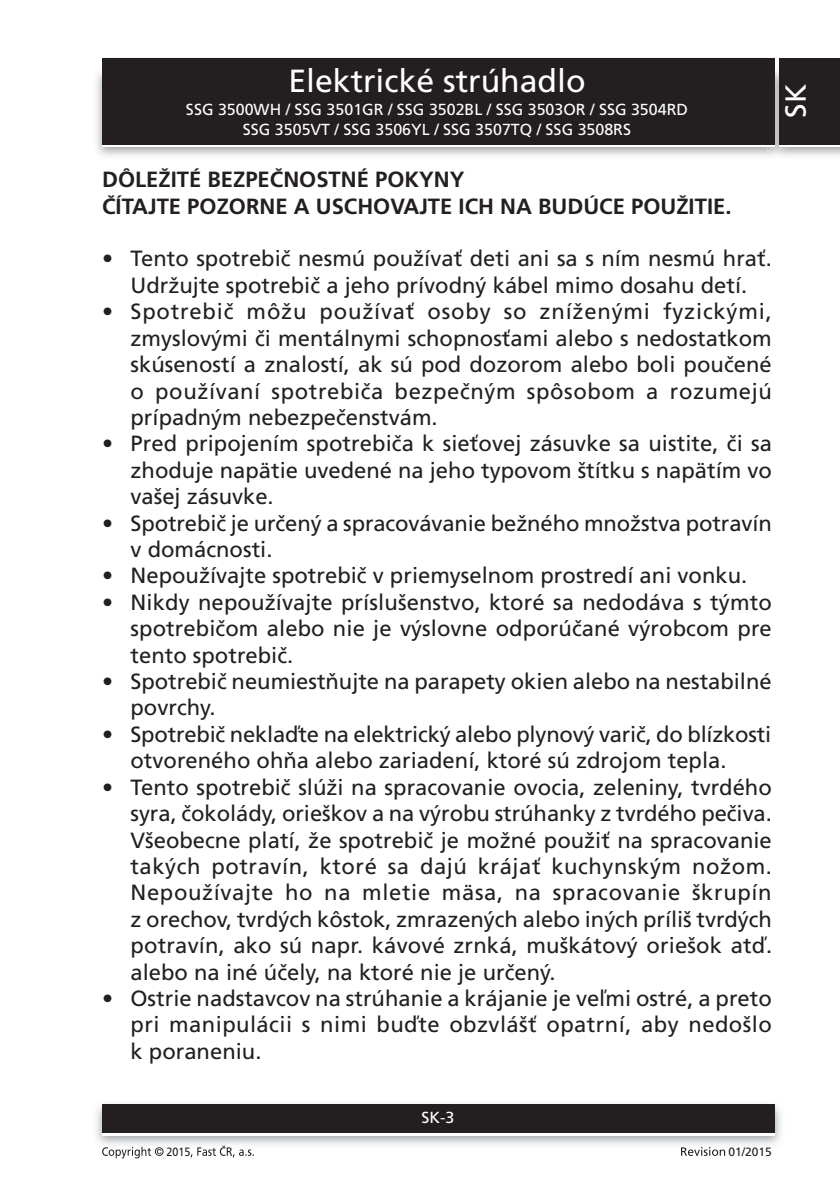
<style>
.page{position:relative;width:840px;height:1191px;background:#fff}
.page>*{position:absolute;margin:0;border:0;box-sizing:border-box;transform-origin:0 0}
.t1{font:32px "Frutiger CE";color:#fff}
.t2{font:29px "Frutiger CE";color:#fff}
.text_7{font:22px/26.4px "Frutiger CE";color:#231f20;text-align:justify}
.titulek_9{font:700 22px "Frutiger CE";color:#231f20}
.t3{font:16px/20px "Frutiger CE";color:#fff;text-align:center}
.text_7-2{font:12px "Frutiger CE";color:#231f20}
.text_7-3{font:12px "Frutiger CE";color:#231f20;scale:.9 1}
</style>
<div class="page">
<div style="left:102px;top:61px;width:672px;height:86px;background:linear-gradient(to right,#fff,#fff)"></div>
<img style="left:96px;top:1104px;width:685px;height:41px">
<div style="left:102px;top:1107px;width:672px;height:28px;background:linear-gradient(to right,#fff,#fff)"></div>
<div style="left:102px;top:1104px;width:672px;height:28px;background:#231f20"></div>
<img style="left:767px;top:64px;width:18px;height:94px">
<img style="left:774px;top:70px;width:1px;height:74px">
<div style="left:778px;top:61px;width:61px;height:86px;background:linear-gradient(to right,#fff,#fff)"></div>
<div style="left:778px;top:58px;width:61px;height:86px;background:#231f20"></div>
<hr style="left:758px;top:144px;width:16px;height:3px;background:#fff">
<div style="left:102px;top:58px;width:672px;height:86px;background:#231f20"></div>
<svg style="left:102px;top:1146px;width:61px;height:12px"></svg>
<svg style="left:190px;top:1145px;width:64px;height:12px"></svg>
<svg style="left:681px;top:1147px;width:43px;height:8px"></svg>
<h1 class="t1" style="left:288px;top:62px;width:298px">Elektrické strúhadlo</h1>
<p class="t3" style="left:186px;top:99px;width:503px">SSG 3500WH / SSG 3501GR / SSG 3502BL / SSG 3503OR / SSG 3504RD<br>SSG 3505VT / SSG 3506YL / SSG 3507TQ / SSG 3508RS</p>
<p class="titulek_9" style="left:102px;top:167px;width:363px">DÔLEŽITÉ BEZPEČNOSTNÉ POKYNY</p>
<p class="titulek_9" style="left:102px;top:193px;width:630px">ČÍTAJTE POZORNE A USCHOVAJTE ICH NA BUDÚCE POUŽITIE.</p>
<p class="text_7" style="left:102px;top:246px;width:667px;text-align:center">• Tento spotrebič nesmú používať deti ani sa s ním nesmú hrať.<br>Udržujte spotrebič a jeho prívodný kábel mimo dosahu detí.</p>
<p class="text_7" style="left:130px;top:298px;width:642px;text-indent:-28px">• Spotrebič môžu používať osoby so zníženými fyzickými, zmyslovými či mentálnymi schopnosťami alebo s nedostatkom skúseností a znalostí, ak sú pod dozorom alebo boli poučené o používaní spotrebiča bezpečným spôsobom a rozumejú prípadným nebezpečenstvám.</p>
<p class="text_7" style="left:130px;top:430px;width:642px;text-indent:-28px">• Pred pripojením spotrebiča k sieťovej zásuvke sa uistite, či sa zhoduje napätie uvedené na jeho typovom štítku s napätím vo vašej zásuvke.</p>
<p class="text_7" style="left:130px;top:510px;width:642px;text-indent:-28px">• Spotrebič je určený a spracovávanie bežného množstva potravín v domácnosti.</p>
<p class="text_7" style="left:102px;top:562px;width:642px">• Nepoužívajte spotrebič v priemyselnom prostredí ani vonku.</p>
<p class="text_7" style="left:130px;top:589px;width:642px;text-indent:-28px">• Nikdy nepoužívajte príslušenstvo, ktoré sa nedodáva s týmto spotrebičom alebo nie je výslovne odporúčané výrobcom pre tento spotrebič.</p>
<p class="text_7" style="left:130px;top:668px;width:642px;text-indent:-28px">• Spotrebič neumiestňujte na parapety okien alebo na nestabilné povrchy.</p>
<p class="text_7" style="left:130px;top:721px;width:642px;text-indent:-28px">• Spotrebič neklaďte na elektrický alebo plynový varič, do blízkosti otvoreného ohňa alebo zariadení, ktoré sú zdrojom tepla.</p>
<p class="text_7" style="left:130px;top:774px;width:642px;text-align:left;text-indent:-28px">• Tento spotrebič slúži na spracovanie ovocia, zeleniny, tvrdého syra, čokolády, orieškov a na výrobu strúhanky z tvrdého pečiva.<br>Všeobecne platí, že spotrebič je možné použiť na spracovanie takých potravín, ktoré sa dajú krájať kuchynským nožom.<br>Nepoužívajte ho na mletie mäsa, na spracovanie škrupín z orechov, tvrdých kôstok, zmrazených alebo iných príliš tvrdých potravín, ako sú napr. kávové zrnká, muškátový oriešok atď. alebo na iné účely, na ktoré nie je určený.</p>
<p class="text_7" style="left:130px;top:985px;width:642px;text-indent:-28px">• Ostrie nadstavcov na strúhanie a krájanie je veľmi ostré, a preto pri manipulácii s nimi buďte obzvlášť opatrní, aby nedošlo k poraneniu.</p>
<h2 class="t2" style="left:778px;top:118px;width:35px;rotate:-90deg">SK</h2>
<p class="t3" style="left:421px;top:1108px;width:34px">SK-3</p>
<p class="text_7-3" style="left:166px;top:1144px;width:28px">2015</p>
<p class="text_7-2" style="left:728px;top:1144px;width:45px">01/2015</p>
</div>
